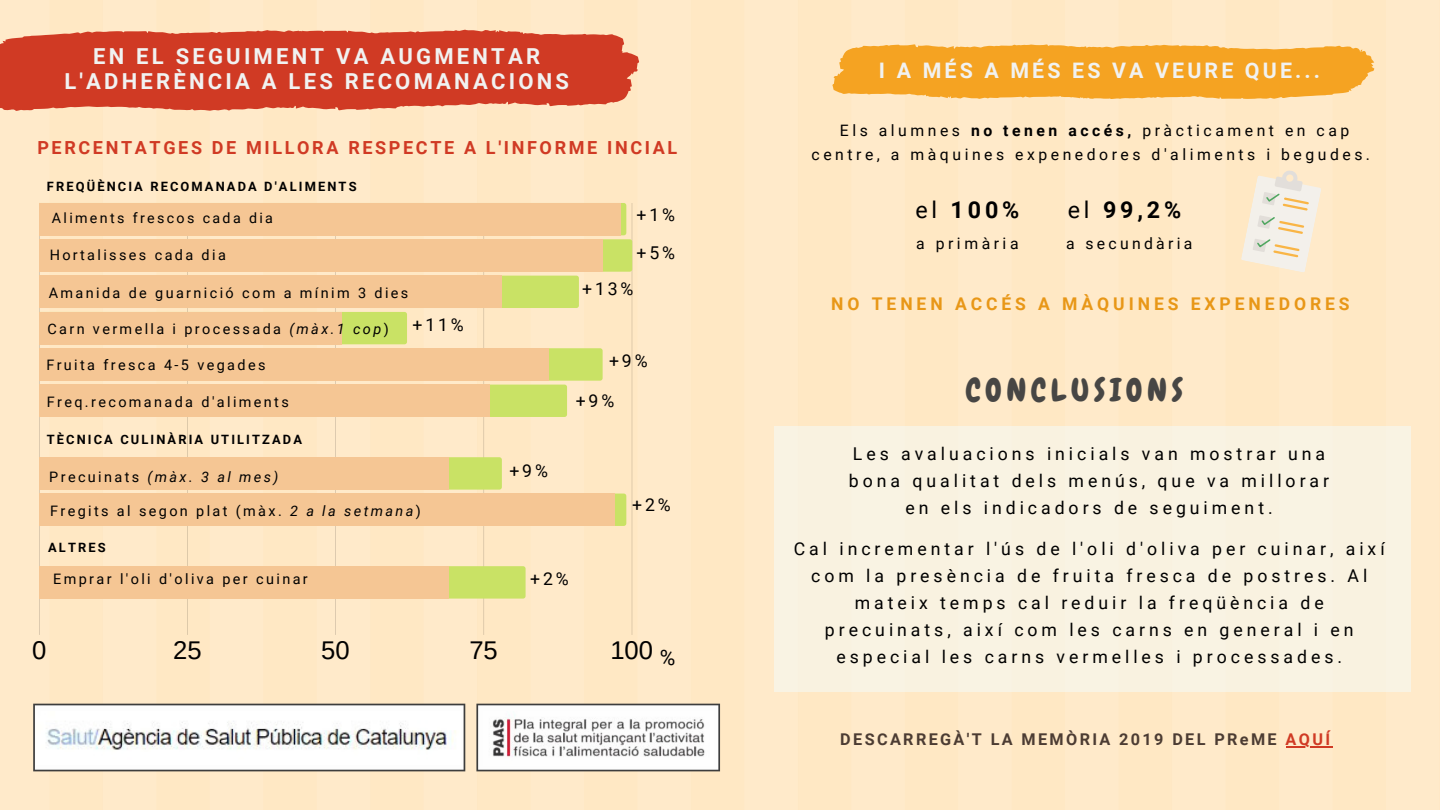
<style>
.page{position:relative;width:1440px;height:810px;background:#ffeaca}
.page>*{position:absolute;margin:0;border:0;box-sizing:border-box;transform-origin:0 0}
.t1{font:31.7px "Chewy";letter-spacing:.145em;color:#3d3d3d}
.t2{font:25.6px "Arimo";color:#000}
.t3{font:700 23.3px "Roboto";color:#000}
.t4{font:700 22px/24.9px "Roboto";letter-spacing:.145em;color:#f1f2f1;text-align:center}
.t5{font:700 21.4px "Roboto";letter-spacing:.145em;color:#f1f2f1}
.t6{font:21.3px "Roboto";color:#000}
.t7{font:700 18px "Roboto";letter-spacing:.145em;color:#d03a24}
.t8{font:17.7px/27px "Roboto";letter-spacing:.225em;color:#000;text-align:center}
.t9{font:17.6px/37.9px "Roboto";color:#000}
.t10{font:700 17.5px "Roboto";letter-spacing:.225em;color:#e89717}
.t11{font:700 16.2px "Roboto";letter-spacing:.145em;color:#4c3c33}
.t12{font:15.8px/24.1px "Roboto";letter-spacing:.225em;color:#000;text-align:center}
.t13{font:14.4px "Roboto";letter-spacing:.165em;color:#000}
.t14{font:italic 14.4px "Roboto";letter-spacing:.165em;color:#000}
.t15{font:14.3px "Roboto";letter-spacing:.165em;color:#000}
.t16{font:700 12.9px "Roboto";letter-spacing:.165em;color:#000}
.s1{font-style:italic}
.s2{font-style:normal}
.s3{font-weight:700}
.s4{font-weight:400}
.s5{color:#d03a24}
</style>
<div class="page">
<svg style="left:0;top:20px;width:640px;height:103px;background:#dd6b52"></svg>
<hr style="left:39px;top:203px;width:1px;height:432px;background:#000">
<hr style="left:187px;top:203px;width:1px;height:432px;background:#000">
<hr style="left:335px;top:203px;width:1px;height:432px;background:#000">
<hr style="left:484px;top:203px;width:1px;height:432px;background:#000">
<hr style="left:632px;top:203px;width:1px;height:432px;background:#000">
<svg style="left:39px;top:203px;width:593px;height:214px;background:#eee4a6"></svg>
<svg style="left:39px;top:457px;width:587px;height:69px;background:#f1e4ab"></svg>
<svg style="left:448px;top:566px;width:78px;height:33px;background:#cae167"></svg>
<div style="left:39px;top:203px;width:581px;height:32px;background:#f5c694"></div>
<div style="left:39px;top:239px;width:564px;height:33px;background:#f5c694"></div>
<div style="left:39px;top:276px;width:463px;height:32px;background:#f5c694"></div>
<div style="left:39px;top:312px;width:303px;height:32px;background:#f5c694"></div>
<div style="left:39px;top:348px;width:510px;height:33px;background:#f5c694"></div>
<div style="left:39px;top:385px;width:451px;height:32px;background:#f5c694"></div>
<div style="left:39px;top:457px;width:409px;height:33px;background:#f5c694"></div>
<div style="left:39px;top:494px;width:575px;height:32px;background:#f5c694"></div>
<div style="left:39px;top:566px;width:409px;height:33px;background:#f5c694"></div>
<div style="left:34px;top:705px;width:430px;height:66px;background:#fdfdfd"></div>
<hr style="left:33px;top:705px;width:2px;height:65px;background:#3d3d3d">
<hr style="left:464px;top:705px;width:1px;height:65px;background:#3d3d3d">
<hr style="left:35px;top:770px;width:429px;height:1px;background:#3d3d3d">
<hr style="left:35px;top:704px;width:429px;height:1px;background:#3d3d3d">
<div style="left:477px;top:704px;width:242px;height:67px;background:linear-gradient(to right,#fdfdfd,#fdfdfd)"></div>
<hr style="left:476px;top:705px;width:2px;height:65px;background:#3d3d3d">
<hr style="left:718px;top:705px;width:2px;height:65px;background:#3d3d3d">
<hr style="left:478px;top:770px;width:240px;height:1px;background:#3d3d3d">
<hr style="left:478px;top:704px;width:240px;height:1px;background:#3d3d3d">
<img style="left:483px;top:712px;width:231px;height:54px">
<svg style="left:832px;top:32px;width:543px;height:77px;background:#f8bc5f"></svg>
<div style="left:774px;top:427px;width:636px;height:265px;background:#f9f2e0"></div>
<svg style="left:1241px;top:168px;width:81px;height:105px;background:#f4e9d5"></svg>
<img style="left:47px;top:722px;width:409px;height:28px">
<hr style="left:1286px;top:746px;width:46px;height:2px;background:#d03a24">
<p class="t4" style="left:64px;top:44px;width:506px">EN EL SEGUIMENT VA AUGMENTAR<br>L'ADHERÈNCIA A LES RECOMANACIONS</p>
<p class="t7" style="left:37px;top:137px;width:641px">PERCENTATGES DE MILLORA RESPECTE A L'INFORME INCIAL</p>
<p class="t16" style="left:47px;top:179px;width:311px">FREQÜÈNCIA RECOMANADA D'ALIMENTS</p>
<p class="t15" style="left:52px;top:210px;width:223px">Aliments frescos cada dia</p>
<p class="t13" style="left:50px;top:246px;width:178px">Hortalisses cada dia</p>
<p class="t13" style="left:49px;top:285px;width:361px">Amanida de guarnició com a mínim 3 dies</p>
<p class="t13" style="left:47px;top:320px;width:343px">Carn vermella i processada <span class="s1">(màx.1 cop</span>)</p>
<p class="t13" style="left:46px;top:357px;width:221px">Fruita fresca 4-5 vegades</p>
<p class="t13" style="left:47px;top:394px;width:244px">Freq.recomanada d'aliments</p>
<p class="t16" style="left:47px;top:432px;width:257px">TÈCNICA CULINÀRIA UTILITZADA</p>
<p class="t9" style="left:412px;top:306px;width:53px">+11%</p>
<p class="t14" style="left:49px;top:468px;width:231px"><span class="s2">Precuinats</span> (màx. 3 al mes)</p>
<p class="t13" style="left:50px;top:502px;width:372px">Fregits al segon plat (màx. <span class="s1">2 a la setmana</span>)</p>
<p class="t16" style="left:48px;top:540px;width:59px">ALTRES</p>
<p class="t13" style="left:53px;top:571px;width:256px">Emprar l'oli d'oliva per cuinar</p>
<p class="t9" style="left:509px;top:452px;width:40px">+9%</p>
<p class="t9" style="left:636px;top:196px;width:40px">+1% +5%</p>
<p class="t9" style="left:582px;top:270px;width:53px">+13%</p>
<p class="t9" style="left:609px;top:342px;width:40px">+9%</p>
<p class="t9" style="left:576px;top:382px;width:40px">+9%</p>
<p class="t9" style="left:632px;top:486px;width:40px">+2%</p>
<p class="t9" style="left:530px;top:560px;width:40px">+2%</p>
<h2 class="t2" style="left:32px;top:636px;width:16px">0</h2>
<h2 class="t2" style="left:173px;top:636px;width:30px">25</h2>
<h2 class="t2" style="left:321px;top:636px;width:30px">50</h2>
<h2 class="t2" style="left:469px;top:636px;width:30px">75</h2>
<h2 class="t2" style="left:610px;top:636px;width:44px">100</h2>
<p class="t6" style="left:660px;top:646px;width:17px">%</p>
<p class="t5" style="left:879px;top:58px;width:443px">I A MÉS A MÉS ES VA VEURE QUE...</p>
<p class="t12" style="left:812px;top:118px;width:560px">Els alumnes <span class="s3">no tenen accés,</span> pràcticament en cap centre, a màquines expenedores d'aliments i begudes.</p>
<h3 class="t3" style="left:915px;top:196px;width:105px"><span class="s4">el</span> 100%</h3>
<h3 class="t3" style="left:1068px;top:196px;width:115px"><span class="s4">el</span> 99,2%</h3>
<p class="t12" style="left:916px;top:231px;width:104px">a primària</p>
<p class="t12" style="left:1066px;top:231px;width:128px">a secundària</p>
<p class="t10" style="left:831px;top:293px;width:520px">NO TENEN ACCÉS A MÀQUINES EXPENEDORES</p>
<h1 class="t1" style="left:966px;top:370px;width:219px">CONCLUSIONS</h1>
<p class="t8" style="left:849px;top:440px;width:482px">Les avaluacions inicials van mostrar una bona qualitat dels menús, que va millorar en els indicadors de seguiment.</p>
<p class="t8" style="left:794px;top:535px;width:592px">Cal incrementar l'ús de l'oli d'oliva per cuinar, així com la presència de fruita fresca de postres. Al mateix temps cal reduir la freqüència de precuinats, així com les carns en general i en especial les carns vermelles i processades.</p>
<p class="t11" style="left:840px;top:730px;width:491px">DESCARREGÀ'T LA MEMÒRIA 2019 DEL PReME <span class="s5">AQUÍ</span></p>
</div>
